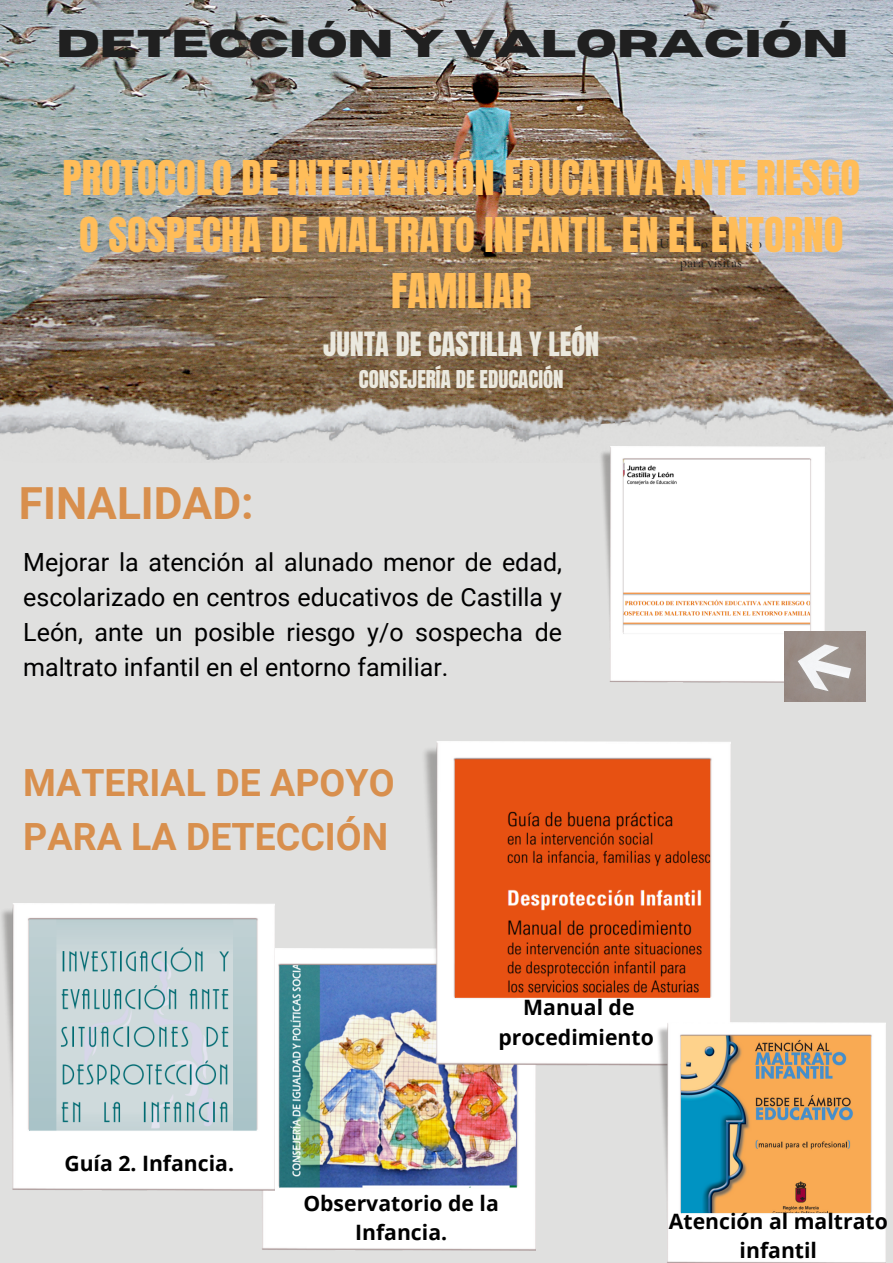
<style>
.page{position:relative;width:893px;height:1263px;background:#e0e0df}
.page>*{position:absolute;margin:0;border:0;box-sizing:border-box;transform-origin:0 0}
.t1{font:700 44.25px "Roboto";color:#d88f4d}
.t2{font:40.8px/56.8px "Anton";color:#ffbd59;text-align:center}
.t3{font:700 38.55px "Horizon";color:#202020}
.t4{font:700 37.5px/54px "Roboto";color:#d88f4d}
.t5{font:28.42px "Anton";color:#ebe9df}
.t6{font:25.05px/34.9px "Roboto";color:#000;text-align:justify}
.t7{font:700 21.23px/29.2px "Open Sans";color:#000;text-align:center}
.t8{font:20.92px "Anton";color:#ebe9df}
.t9{font:500 14.25px/18.5px "Cormorant Garamond";color:#202020;text-align:center}
</style>
<div class="page">
<img style="left:0;top:0;width:893px;height:462px">
<img style="left:262px;top:949px;width:273px;height:301px">
<img style="left:1px;top:903px;width:273px;height:288px">
<img style="left:422px;top:742px;width:308px;height:323px">
<img style="left:656px;top:1023px;width:229px;height:240px">
<img style="left:599px;top:446px;width:225px;height:236px">
<img style="left:784px;top:631px;width:81px;height:71px">
<p class="t3" style="left:57px;top:25px;width:793px">DETECCIÓN Y VALORACIÓN</p>
<p class="t2" style="left:62px;top:150px;width:799px">PROTOCOLO DE INTERVENCIÓN EDUCATIVA ANTE RIESGO<br>O SOSPECHA DE MALTRATO INFANTIL EN EL ENTORNO<br>FAMILIAR</p>
<p class="t9" style="left:659px;top:234px;width:104px">Un baño y un aseo para visitas</p>
<h1 class="t5" style="left:323px;top:324px;width:278px">JUNTA DE CASTILLA Y LEÓN</h1>
<p class="t8" style="left:359px;top:364px;width:206px">CONSEJERÍA DE EDUCACIÓN</p>
<h3 class="t1" style="left:19px;top:478px;width:236px">FINALIDAD:</h3>
<p class="t6" style="left:23px;top:545px;width:540px">Mejorar la atención al alunado menor de edad, escolarizado en centros educativos de Castilla y León, ante un posible riesgo y/o sospecha de maltrato infantil en el entorno familiar.</p>
<h6 class="t4" style="left:23px;top:756px;width:373px">MATERIAL DE APOYO<br>PARA LA DETECCIÓN</h6>
<p class="t7" style="left:64px;top:1148px;width:171px">Guía 2. Infancia.</p>
<p class="t7" style="left:498px;top:992px;width:157px">Manual de procedimiento</p>
<p class="t7" style="left:303px;top:1188px;width:197px">Observatorio de la<br>Infancia.</p>
<p class="t7" style="left:669px;top:1206px;width:220px">Atención al maltrato infantil</p>
</div>
